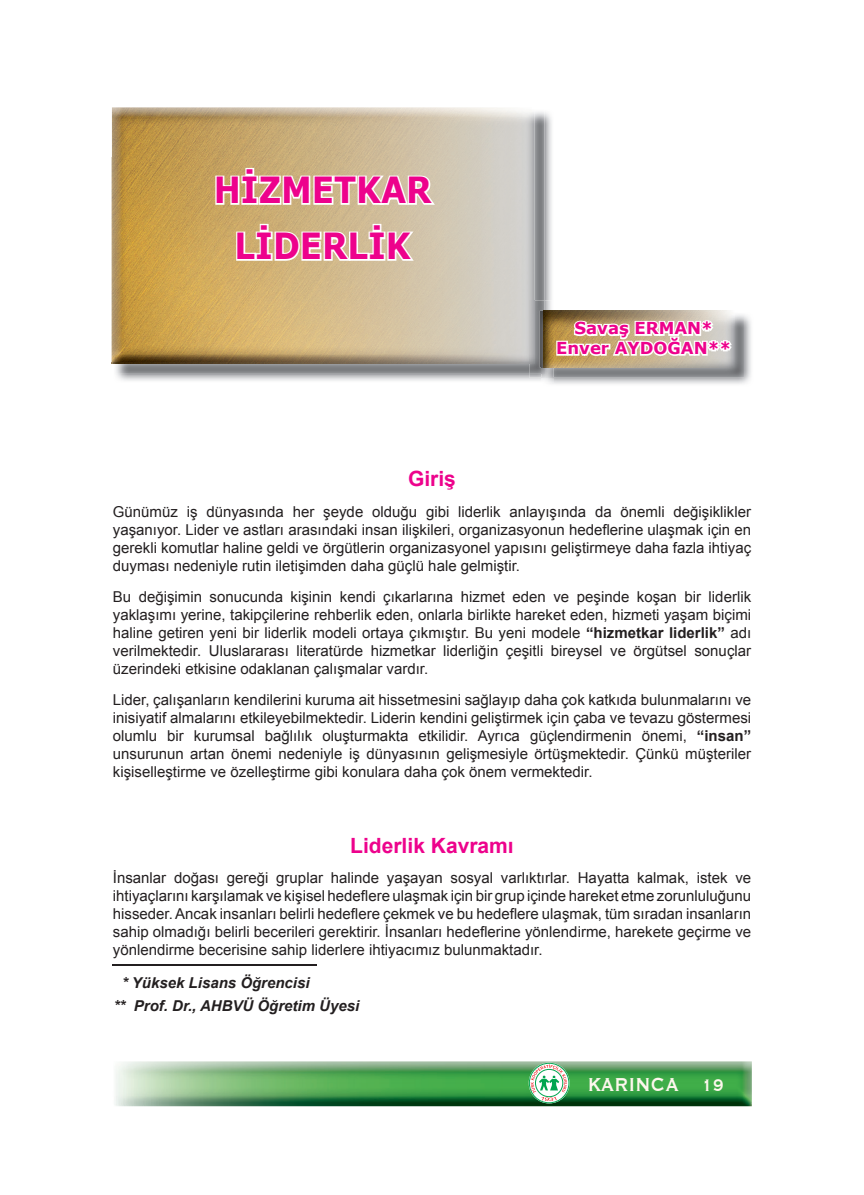
<style>
.page{position:relative;width:864px;height:1195px;background:#fff}
.page>*{position:absolute;margin:0;border:0;box-sizing:border-box;transform-origin:0 0}
.t1{font:700 36px/55.9px "Verdana";color:#ed028c;text-align:center;scale:.9 1}
.t2{font:700 24.3px "Copperplate Gothic BT";color:#fef7ee;scale:.83 1}
.t3{font:700 21px "Arial";color:#ed028c}
.t4{font:700 16.5px/19.8px "Verdana";color:#ed028c;text-align:center}
.t5{font:15px/18px "Arial";color:#231f20;text-align:justify}
.t6{font:italic 700 15px/22.2px "Arial";color:#231f20}
.s1{font-weight:700}
.s2{font-size:21.6px}
</style>
<div class="page">
<img style="left:113px;top:1061px;width:638px;height:45px">
<svg style="left:528px;top:1062px;width:41px;height:41px"></svg>
<svg style="left:529px;top:1063px;width:39px;height:40px"></svg>
<div style="left:529px;top:1063px;width:40px;height:40px;border:1px solid #00a54f;border-radius:50%"></div>
<svg style="left:530px;top:1064px;width:36px;height:37px"></svg>
<img style="left:550px;top:315px;width:201px;height:69px">
<img style="left:553px;top:310px;width:190px;height:68px">
<img style="left:553px;top:311px;width:181px;height:56px">
<img style="left:116px;top:112px;width:437px;height:269px">
<img style="left:544px;top:361px;width:9px;height:6px">
<img style="left:115px;top:112px;width:429px;height:262px">
<img style="left:529px;top:300px;width:15px;height:74px">
<svg style="left:541px;top:367px;width:12px;height:16px"></svg>
<img style="left:539px;top:311px;width:4px;height:56px">
<img style="left:114px;top:362px;width:415px;height:2px">
<img style="left:112px;top:107px;width:393px;height:51px">
<img style="left:112px;top:158px;width:2px;height:204px">
<img style="left:114px;top:109px;width:420px;height:253px">
<img style="left:529px;top:300px;width:5px;height:62px">
<svg style="left:543px;top:311px;width:190px;height:50px"></svg>
<svg style="left:214px;top:166px;width:223px;height:40px"></svg>
<svg style="left:234px;top:222px;width:182px;height:40px"></svg>
<img style="left:113px;top:964px;width:203px;height:2px">
<h1 class="t1" style="left:214px;top:161px;width:243px">HİZMETKAR<br>LİDERLİK</h1>
<p class="t4" style="left:556px;top:318px;width:176px">Savaş ERMAN*<br>Enver AYDOĞAN**</p>
<h3 class="t3" style="left:408px;top:465px;width:49px">Giriş</h3>
<p class="t5" style="left:113px;top:503px;width:639px">Günümüz iş dünyasında her şeyde olduğu gibi liderlik anlayışında da önemli değişiklikler yaşanıyor. Lider ve astları arasındaki insan ilişkileri, organizasyonun hedeflerine ulaşmak için en gerekli komutlar haline geldi ve örgütlerin organizasyonel yapısını geliştirmeye daha fazla ihtiyaç duyması nedeniyle rutin iletişimden daha güçlü hale gelmiştir.</p>
<p class="t5" style="left:113px;top:588px;width:639px">Bu değişimin sonucunda kişinin kendi çıkarlarına hizmet eden ve peşinde koşan bir liderlik yaklaşımı yerine, takipçilerine rehberlik eden, onlarla birlikte hareket eden, hizmeti yaşam biçimi haline getiren yeni bir liderlik modeli ortaya çıkmıştır. Bu yeni modele <span class="s1">“hizmetkar liderlik”</span> adı verilmektedir. Uluslararası literatürde hizmetkar liderliğin çeşitli bireysel ve örgütsel sonuçlar üzerindeki etkisine odaklanan çalışmalar vardır.</p>
<p class="t5" style="left:113px;top:690px;width:639px">Lider, çalışanların kendilerini kuruma ait hissetmesini sağlayıp daha çok katkıda bulunmalarını ve inisiyatif almalarını etkileyebilmektedir. Liderin kendini geliştirmek için çaba ve tevazu göstermesi olumlu bir kurumsal bağlılık oluşturmakta etkilidir. Ayrıca güçlendirmenin önemi, <span class="s1">“insan” </span>unsurunun artan önemi nedeniyle iş dünyasının gelişmesiyle örtüşmektedir. Çünkü müşteriler kişiselleştirme ve özelleştirme gibi konulara daha çok önem vermektedir.</p>
<h3 class="t3" style="left:350px;top:831px;width:165px">Liderlik Kavramı</h3>
<p class="t5" style="left:113px;top:869px;width:639px">İnsanlar doğası gereği gruplar halinde yaşayan sosyal varlıktırlar. Hayatta kalmak, istek ve ihtiyaçlarını karşılamak ve kişisel hedeflere ulaşmak için bir grup içinde hareket etme zorunluluğunu hisseder. Ancak insanları belirli hedeflere çekmek ve bu hedeflere ulaşmak, tüm sıradan insanların sahip olmadığı belirli becerileri gerektirir. İnsanları hedeflerine yönlendirme, harekete geçirme ve yönlendirme becerisine sahip liderlere ihtiyacımız bulunmaktadır.</p>
<p class="t6" style="left:114px;top:972px;width:247px;text-indent:8px">* Yüksek Lisans Öğrencisi<br>** Prof. Dr., AHBVÜ Öğretim Üyesi</p>
<h2 class="t2" style="left:587px;top:1071px;width:166px">KARINCA <span class="s2">19</span></h2>
</div>
